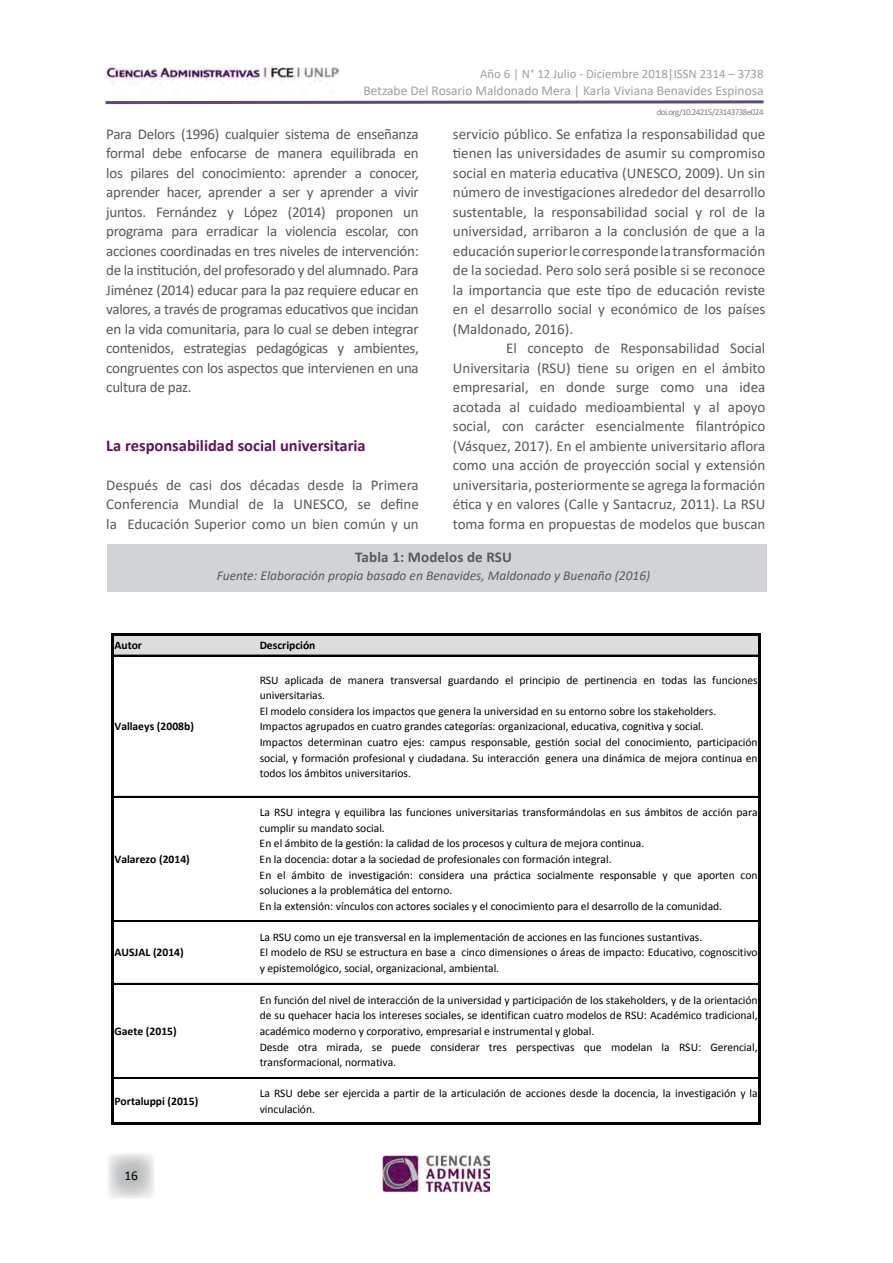
<style>
.page{position:relative;width:893px;height:1263px;background:#fff}
.page>*{position:absolute;margin:0;border:0;box-sizing:border-box;transform-origin:0 0}
.t1{font:700 16.5px "Calibri";color:#61135a}
.t2{font:15px/19.5px "Calibri";color:#58595b;text-align:justify}
.t3{font:700 15px "Calibri";letter-spacing:.01em;color:#58595b}
.t4{font:italic 13.5px "Calibri";color:#58595b}
.t5{font:13.5px "Calibri";color:#9d9fa2}
.t6{font:13.5px "Calibri";color:#000}
.t7{font:12.75px "Calibri";color:#9d9fa2}
.t8{font:11.55px/15.6px "Calibri";letter-spacing:-.005em;color:#000}
.t9{font:700 11.55px "Calibri";color:#000}
.t10{font:9px "Calibri";letter-spacing:-.06em;color:#808285}
</style>
<div class="page">
<svg style="left:108px;top:1153px;width:46px;height:46px;background:#d7d8d9"></svg>
<img style="left:383px;top:1155px;width:107px;height:36px">
<img style="left:106px;top:67px;width:234px;height:18px">
<svg style="left:105px;top:100px;width:659px;height:5px"></svg>
<div style="left:108px;top:544px;width:659px;height:47px;background:#d1d3d4"></div>
<div style="left:113px;top:635px;width:647px;height:21px;background:#dcddde"></div>
<hr style="left:111px;top:633px;width:3px;height:492px;background:#000">
<hr style="left:758px;top:636px;width:3px;height:489px;background:#000">
<hr style="left:114px;top:633px;width:647px;height:3px;background:#000">
<hr style="left:114px;top:655px;width:644px;height:1px;background:#000">
<hr style="left:114px;top:796px;width:644px;height:2px;background:#000">
<hr style="left:114px;top:920px;width:644px;height:2px;background:#000">
<hr style="left:114px;top:983px;width:644px;height:2px;background:#000">
<hr style="left:114px;top:1077px;width:644px;height:2px;background:#000">
<hr style="left:114px;top:1122px;width:647px;height:3px;background:#000">
<p class="t7" style="left:480px;top:65px;width:285px">Año 6 | N° 12 Julio - Diciembre 2018|ISSN 2314 – 3738</p>
<p class="t5" style="left:363px;top:81px;width:401px">Betzabe Del Rosario Maldonado Mera | Karla Viviana Benavides Espinosa</p>
<p class="t10" style="left:657px;top:106px;width:108px">doi.org/10.24215/23143738e024</p>
<p class="t2" style="left:106px;top:124px;width:314px">Para Delors (1996) cualquier sistema de enseñanza formal debe enfocarse de manera equilibrada en los pilares del conocimiento: aprender a conocer, aprender hacer, aprender a ser y aprender a vivir juntos. Fernández y López (2014) proponen un programa para erradicar la violencia escolar, con acciones coordinadas en tres niveles de intervención: de la institución, del profesorado y del alumnado. Para Jiménez (2014) educar para la paz requiere educar en valores, a través de programas educativos que incidan en la vida comunitaria, para lo cual se deben integrar contenidos, estrategias pedagógicas y ambientes, congruentes con los aspectos que intervienen en una cultura de paz.</p>
<p class="t2" style="left:453px;top:124px;width:314px">servicio público. Se enfatiza la responsabilidad que tienen las universidades de asumir su compromiso social en materia educativa (UNESCO, 2009). Un sin número de investigaciones alrededor del desarrollo sustentable, la responsabilidad social y rol de la universidad, arribaron a la conclusión de que a la educación superior le corresponde la transformación de la sociedad. Pero solo será posible si se reconoce la importancia que este tipo de educación reviste en el desarrollo social y económico de los países (Maldonado, 2016).</p>
<p class="t2" style="left:453px;top:338px;width:314px;text-indent:53px">El concepto de Responsabilidad Social Universitaria (RSU) tiene su origen en el ámbito empresarial, en donde surge como una idea acotada al cuidado medioambiental y al apoyo social, con carácter esencialmente filantrópico (Vásquez, 2017). En el ambiente universitario aflora como una acción de proyección social y extensión universitaria, posteriormente se agrega la formación ética y en valores (Calle y Santacruz, 2011). La RSU toma forma en propuestas de modelos que buscan</p>
<p class="t3" style="left:355px;top:547px;width:158px">Tabla 1: Modelos de RSU</p>
<p class="t4" style="left:217px;top:566px;width:435px">Fuente: Elaboración propia basado en Benavides, Maldonado y Buenaño (2016)</p>
<h1 class="t1" style="left:106px;top:434px;width:261px">La responsabilidad social universitaria</h1>
<p class="t2" style="left:106px;top:475px;width:314px">Después de casi dos décadas desde la Primera Conferencia Mundial de la UNESCO, se define la Educación Superior como un bien común y un</p>
<p class="t9" style="left:114px;top:638px;width:29px">Autor</p>
<p class="t9" style="left:260px;top:638px;width:57px">Descripción</p>
<p class="t9" style="left:114px;top:719px;width:81px">Vallaeys (2008b)</p>
<p class="t9" style="left:114px;top:852px;width:77px">Valarezo (2014)</p>
<p class="t9" style="left:114px;top:945px;width:71px">AUSJAL (2014)</p>
<p class="t9" style="left:114px;top:1024px;width:64px">Gaete (2015)</p>
<p class="t8" style="left:260px;top:672px;width:499px">RSU aplicada de manera transversal guardando el principio de pertinencia en todas las funciones universitarias.<br>El modelo considera los impactos que genera la universidad en su entorno sobre los stakeholders.<br>Impactos agrupados en cuatro grandes categorías: organizacional, educativa, cognitiva y social.<br>Impactos determinan cuatro ejes: campus responsable, gestión social del conocimiento, participación social, y formación profesional y ciudadana. Su interacción genera una dinámica de mejora continua en todos los ámbitos universitarios.</p>
<p class="t8" style="left:260px;top:805px;width:499px">La RSU integra y equilibra las funciones universitarias transformándolas en sus ámbitos de acción para cumplir su mandato social.<br>En el ámbito de la gestión: la calidad de los procesos y cultura de mejora continua.<br>En la docencia: dotar a la sociedad de profesionales con formación integral.<br>En el ámbito de investigación: considera una práctica socialmente responsable y que aporten con soluciones a la problemática del entorno.<br>En la extensión: vínculos con actores sociales y el conocimiento para el desarrollo de la comunidad.</p>
<p class="t8" style="left:260px;top:929px;width:499px">La RSU como un eje transversal en la implementación de acciones en las funciones sustantivas.<br>El modelo de RSU se estructura en base a cinco dimensiones o áreas de impacto: Educativo, cognoscitivo y epistemológico, social, organizacional, ambiental.</p>
<p class="t8" style="left:260px;top:992px;width:499px">En función del nivel de interacción de la universidad y participación de los stakeholders, y de la orientación de su quehacer hacia los intereses sociales, se identifican cuatro modelos de RSU: Académico tradicional, académico moderno y corporativo, empresarial e instrumental y global.<br>Desde otra mirada, se puede considerar tres perspectivas que modelan la RSU: Gerencial, transformacional, normativa.</p>
<p class="t9" style="left:114px;top:1093px;width:85px">Portaluppi (2015)</p>
<p class="t8" style="left:260px;top:1085px;width:499px">La RSU debe ser ejercida a partir de la articulación de acciones desde la docencia, la investigación y la vinculación.</p>
<p class="t6" style="left:124px;top:1166px;width:15px">16</p>
</div>
